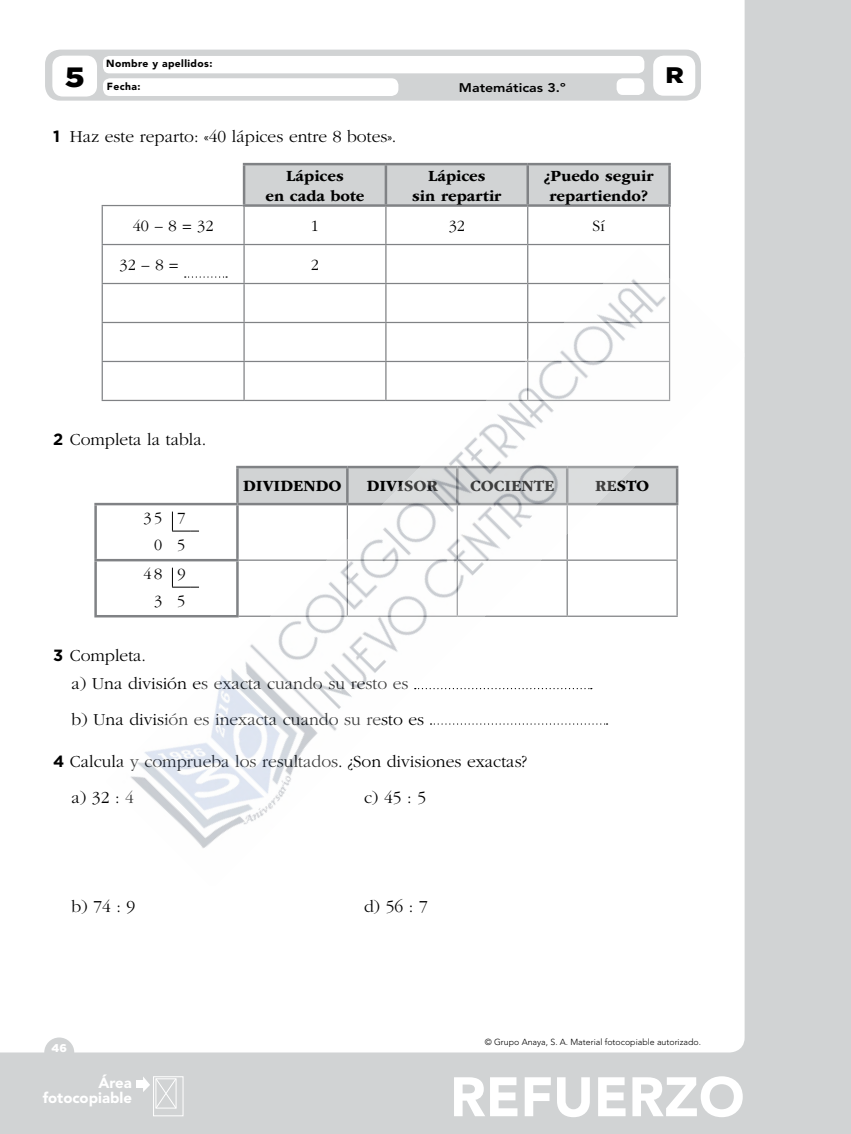
<style>
.page{position:relative;width:851px;height:1134px;background:#fff}
.page>*{position:absolute;margin:0;border:0;box-sizing:border-box;transform-origin:0 0}
.t1{font:900 55px "Avenir LT Std";color:#fff}
.t2{font:900 27.88px "Gotham";color:#000;scale:1.13 1}
.t3{font:900 22.5px "Gotham";color:#000;scale:1.13 1}
.nuclActivSin{font:300 17.5px "ITC Garamond Std";color:#000}
.t4{font:700 16.25px/20px "ITC Garamond Std";color:#000;text-align:center}
.t5{font:300 16.25px/26.6px "ITC Garamond Std";color:#000;text-align:right}
.nuclTextoPieAreaFoto{font:900 14.88px/14.9px "Avenir LT Std";color:#fff;text-align:right}
.t6{font:800 12.5px "Avenir LT Std";color:#000;scale:1.13 1}
.t7{font:900 11.25px "Gotham";color:#fff}
.t8{font:900 10.25px "Avenir LT Std";letter-spacing:.04em;color:#000}
.nuclCopyFotocoIzqui{font:300 8.75px "Avenir LT Std";color:#000}
.s1{font-family:"Gotham";font-weight:700;font-size:16.25px}
</style>
<div class="page">
<div style="left:0;top:0;width:850px;height:1134px;background:#d1d3d4"></div>
<div style="left:0;top:0;width:744px;height:1052px;background:#fff"></div>
<div style="left:44px;top:1037px;width:30px;height:30px;background:#d1d3d4;border-radius:50%"></div>
<div style="left:153px;top:1076px;width:30px;height:40px;border:1px solid #fff"></div>
<svg style="left:143px;top:1076px;width:34px;height:33px"></svg>
<div style="left:136px;top:1081px;width:8px;height:7px;background:#fff"></div>
<div style="left:45px;top:50px;width:656px;height:51px;background:#d1d3d4;border-radius:15px"></div>
<div style="left:52px;top:56px;width:45px;height:41px;background:#fff;border-radius:11px"></div>
<div style="left:616px;top:78px;width:28px;height:17px;background:#fff;border-radius:6px"></div>
<div style="left:653px;top:56px;width:42px;height:40px;background:#fff;border-radius:11px"></div>
<div style="left:103px;top:78px;width:295px;height:18px;background:#fff;border-radius:7px"></div>
<div style="left:103px;top:56px;width:541px;height:17px;background:#fff;border-radius:6px"></div>
<svg style="left:245px;top:165px;width:423px;height:39px"></svg>
<hr style="left:102px;top:205px;width:141px;height:1px;background:#808285">
<hr style="left:102px;top:206px;width:1px;height:38px;background:#808285">
<hr style="left:243px;top:207px;width:2px;height:37px;background:#808285">
<hr style="left:385px;top:207px;width:1px;height:37px;background:#808285">
<hr style="left:527px;top:207px;width:1px;height:37px;background:#808285">
<hr style="left:668px;top:207px;width:2px;height:37px;background:#808285">
<hr style="left:102px;top:244px;width:142px;height:1px;background:#808285">
<hr style="left:102px;top:245px;width:1px;height:38px;background:#808285">
<hr style="left:244px;top:244px;width:142px;height:1px;background:#808285">
<hr style="left:243px;top:245px;width:2px;height:38px;background:#808285">
<hr style="left:386px;top:244px;width:141px;height:1px;background:#808285">
<hr style="left:385px;top:245px;width:1px;height:38px;background:#808285">
<hr style="left:527px;top:244px;width:143px;height:1px;background:#808285">
<hr style="left:527px;top:245px;width:1px;height:38px;background:#808285">
<hr style="left:668px;top:245px;width:2px;height:38px;background:#808285">
<hr style="left:102px;top:283px;width:142px;height:1px;background:#808285">
<hr style="left:102px;top:284px;width:1px;height:38px;background:#808285">
<hr style="left:102px;top:322px;width:142px;height:1px;background:#808285">
<hr style="left:102px;top:323px;width:1px;height:38px;background:#808285">
<hr style="left:102px;top:361px;width:142px;height:1px;background:#808285">
<hr style="left:102px;top:362px;width:1px;height:38px;background:#808285">
<hr style="left:102px;top:400px;width:142px;height:1px;background:#808285">
<hr style="left:243px;top:163px;width:143px;height:2px;background:#808285">
<hr style="left:243px;top:165px;width:2px;height:39px;background:#808285">
<hr style="left:386px;top:163px;width:141px;height:2px;background:#808285">
<hr style="left:384px;top:165px;width:3px;height:39px;background:#808285">
<hr style="left:527px;top:163px;width:143px;height:2px;background:#808285">
<hr style="left:526px;top:165px;width:3px;height:39px;background:#808285">
<hr style="left:668px;top:165px;width:2px;height:39px;background:#808285">
<hr style="left:243px;top:204px;width:143px;height:3px;background:#808285">
<hr style="left:386px;top:204px;width:141px;height:3px;background:#808285">
<hr style="left:527px;top:204px;width:143px;height:3px;background:#808285">
<hr style="left:94px;top:503px;width:143px;height:2px;background:#808285">
<hr style="left:94px;top:505px;width:3px;height:54px;background:#808285">
<hr style="left:94px;top:559px;width:145px;height:2px;background:#808285">
<hr style="left:94px;top:561px;width:3px;height:54px;background:#808285">
<hr style="left:94px;top:615px;width:145px;height:2px;background:#808285">
<img style="left:106px;top:248px;width:638px;height:638px">
<p class="t2" style="left:65px;top:58px;width:19px">5</p>
<p class="t8" style="left:106px;top:58px;width:108px">Nombre y apellidos:</p>
<p class="t8" style="left:107px;top:80px;width:35px">Fecha:</p>
<p class="t6" style="left:459px;top:80px;width:96px">Matemáticas 3.º</p>
<p class="t3" style="left:665px;top:60px;width:18px">R</p>
<p class="nuclActivSin" style="left:53px;top:127px;width:345px"><span class="s1">1</span> Haz este reparto: «40 lápices entre 8 botes».</p>
<p class="t4" style="left:265px;top:165px;width:100px">Lápices<br>en cada bote</p>
<p class="t4" style="left:412px;top:165px;width:91px">Lápices<br>sin repartir</p>
<p class="t4" style="left:543px;top:165px;width:111px">¿Puedo seguir repartiendo?</p>
<p class="t5" style="left:133px;top:213px;width:82px">40 – 8 = 32</p>
<p class="t5" style="left:311px;top:213px;width:10px">1</p>
<p class="t5" style="left:448px;top:213px;width:18px">32</p>
<p class="t5" style="left:592px;top:213px;width:14px">Sí</p>
<p class="t5" style="left:120px;top:252px;width:60px">32 – 8 =</p>
<p class="t5" style="left:311px;top:252px;width:10px">2</p>
<p class="nuclActivSin" style="left:53px;top:430px;width:155px"><span class="s1">2</span> Completa la tabla.</p>
<p class="t5" style="left:143px;top:505px;width:43px">35 7<br>0 5</p>
<p class="t5" style="left:143px;top:561px;width:43px">48 9<br>3 5</p>
<p class="t4" style="left:243px;top:476px;width:100px">DIVIDENDO</p>
<p class="t4" style="left:366px;top:476px;width:73px">DIVISOR</p>
<p class="t4" style="left:470px;top:476px;width:86px">COCIENTE</p>
<p class="t4" style="left:595px;top:476px;width:56px">RESTO</p>
<p class="nuclActivSin" style="left:53px;top:646px;width:94px"><span class="s1">3</span> Completa.</p>
<p class="nuclActivSin" style="left:72px;top:674px;width:338px">a) Una división es exacta cuando su resto es</p>
<p class="nuclActivSin" style="left:72px;top:710px;width:354px">b) Una división es inexacta cuando su resto es</p>
<p class="nuclActivSin" style="left:53px;top:752px;width:475px"><span class="s1">4</span> Calcula y comprueba los resultados. ¿Son divisiones exactas?</p>
<p class="nuclActivSin" style="left:72px;top:788px;width:64px">a) 32 : 4</p>
<p class="nuclActivSin" style="left:364px;top:788px;width:63px">c) 45 : 5</p>
<p class="nuclActivSin" style="left:72px;top:897px;width:65px">b) 74 : 9</p>
<p class="nuclActivSin" style="left:364px;top:897px;width:65px">d) 56 : 7</p>
<p class="t7" style="left:52px;top:1040px;width:17px">46</p>
<p class="nuclTextoPieAreaFoto" style="left:43px;top:1075px;width:91px">Área fotocopiable</p>
<p class="nuclCopyFotocoIzqui" style="left:484px;top:1037px;width:218px">© Grupo Anaya, S. A. Material fotocopiable autorizado.</p>
<p class="t1" style="left:450px;top:1064px;width:296px">REFUERZO</p>
</div>
